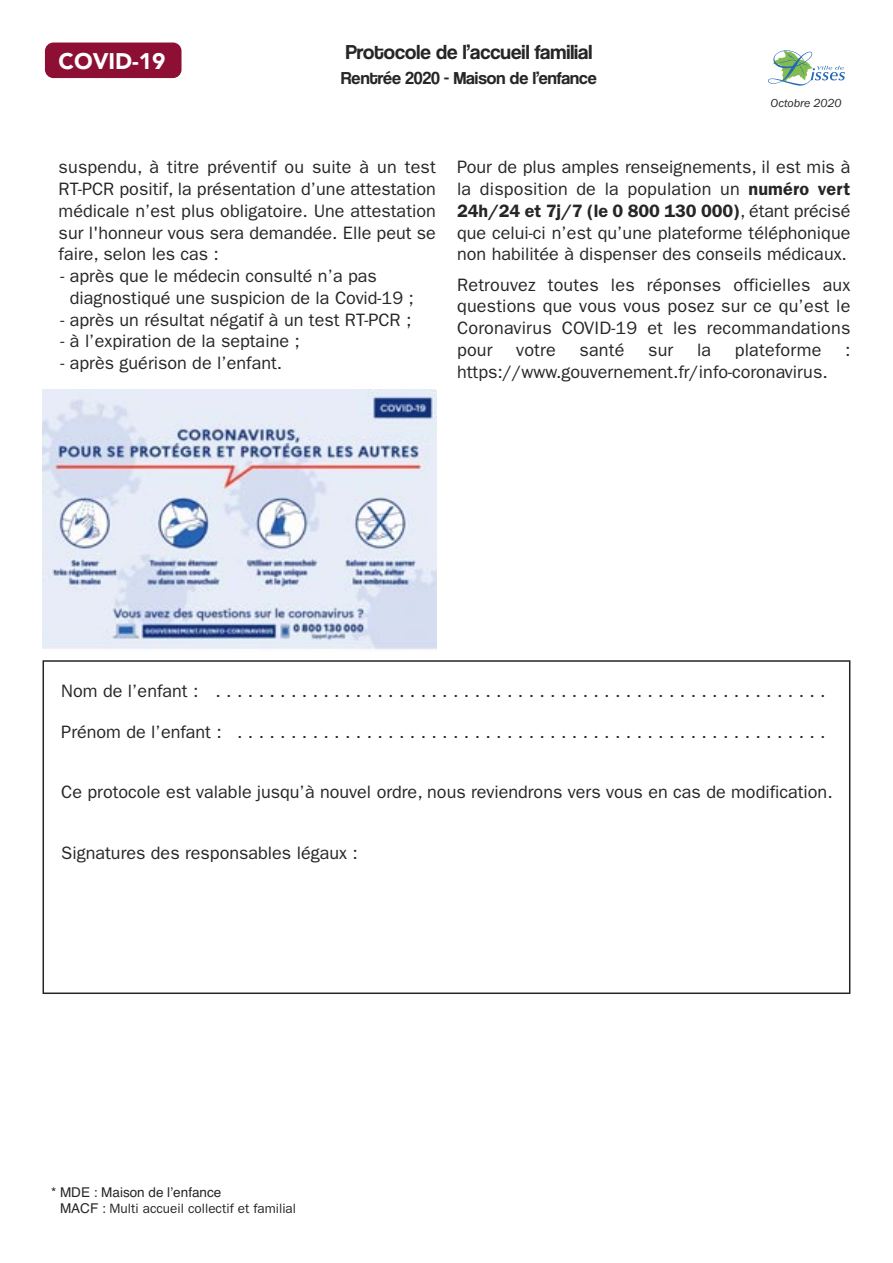
<style>
.page{position:relative;width:893px;height:1263px;background:#fff}
.page>*{position:absolute;margin:0;border:0;box-sizing:border-box;transform-origin:0 0}
.t1{font:900 22.5px "Avenir";color:#fff}
.t2{font:21px "Coolvetica Rg";color:#272526}
.t3{font:18px/21.8px "Franklin Gothic";color:#272526;text-align:justify}
.t4{font:18px "Coolvetica Rg";color:#272526}
.t5{font:13.5px/16.2px "Franklin Gothic";color:#272526}
.t6{font:italic 12px "Franklin Gothic";color:#272526}
.s1{font-weight:600}
.s2{font-family:"Helvetica"}
</style>
<div class="page">
<svg style="left:768px;top:50px;width:77px;height:36px"></svg>
<div style="left:45px;top:43px;width:137px;height:35px;background:#8d0f34;border-radius:9px"></div>
<img style="left:43px;top:389px;width:394px;height:261px">
<div style="left:43px;top:660px;width:807px;height:334px;border:2px solid #272526"></div>
<p class="t1" style="left:59px;top:52px;width:108px">COVID-19</p>
<p class="t2" style="left:346px;top:39px;width:248px">Protocole de l’accueil familial</p>
<p class="t4" style="left:341px;top:67px;width:257px">Rentrée 2020 - Maison de l’enfance</p>
<p class="t6" style="left:771px;top:95px;width:72px">Octobre 2020</p>
<p class="t3" style="left:59px;top:158px;width:379px">suspendu, à titre préventif ou suite à un test RT-PCR positif, la présentation d’une attestation médicale n’est plus obligatoire. Une attestation sur l'honneur vous sera demandée. Elle peut se faire, selon les cas :</p>
<p class="t3" style="left:70px;top:267px;width:346px;text-indent:-9px">- après que le médecin consulté n’a pas diagnostiqué une suspicion de la Covid-19 ;</p>
<p class="t3" style="left:61px;top:310px;width:353px">- après un résultat négatif à un test RT-PCR ;</p>
<p class="t3" style="left:61px;top:332px;width:241px">- à l’expiration de la septaine ;</p>
<p class="t3" style="left:61px;top:354px;width:223px">- après guérison de l’enfant.</p>
<p class="t3" style="left:457px;top:158px;width:395px">Pour de plus amples renseignements, il est mis à la disposition de la population un <span class="s1">numéro vert 24h/24 et 7j/7 (le 0 800 130 000)</span>, étant précisé que celui-ci n’est qu’une plateforme téléphonique non habilitée à dispenser des conseils médicaux.</p>
<p class="t3" style="left:457px;top:275px;width:395px">Retrouvez toutes les réponses officielles aux questions que vous vous posez sur ce qu’est le Coronavirus COVID-19 et les recommandations pour</p>
<p class="t3" style="left:516px;top:340px;width:41px">votre</p>
<p class="t3" style="left:579px;top:340px;width:46px">santé</p>
<p class="t3" style="left:648px;top:340px;width:27px">sur</p>
<p class="t3" style="left:697px;top:340px;width:16px">la</p>
<p class="t3" style="left:735px;top:340px;width:88px">plateforme</p>
<p class="t3" style="left:845px;top:340px;width:7px">:</p>
<p class="t3" style="left:457px;top:362px;width:372px">https://www.gouvernement.fr/info-coronavirus.</p>
<p class="t3" style="left:61px;top:681px;width:766px">Nom de l’enfant : . . . . . . . . . . . . . . . . . . . . . . . . . . . . . . . . . . . . . . . . . . . . . . . . . . . . . . . . .</p>
<p class="t3" style="left:61px;top:722px;width:766px">Prénom de l’enfant : . . . . . . . . . . . . . . . . . . . . . . . . . . . . . . . . . . . . . . . . . . . . . . . . . . . . . . .</p>
<p class="t3" style="left:61px;top:782px;width:773px">Ce protocole est valable jusqu’à nouvel ordre, nous reviendrons vers vous en cas de modification.</p>
<p class="t3" style="left:61px;top:843px;width:298px">Signatures des responsables légaux :</p>
<p class="t5" style="left:60px;top:1185px;width:238px;text-indent:-9px"><span class="s2">* MDE : Maison de l’enfance<br>MACF :</span> Multi accueil collectif et familial</p>
</div>
